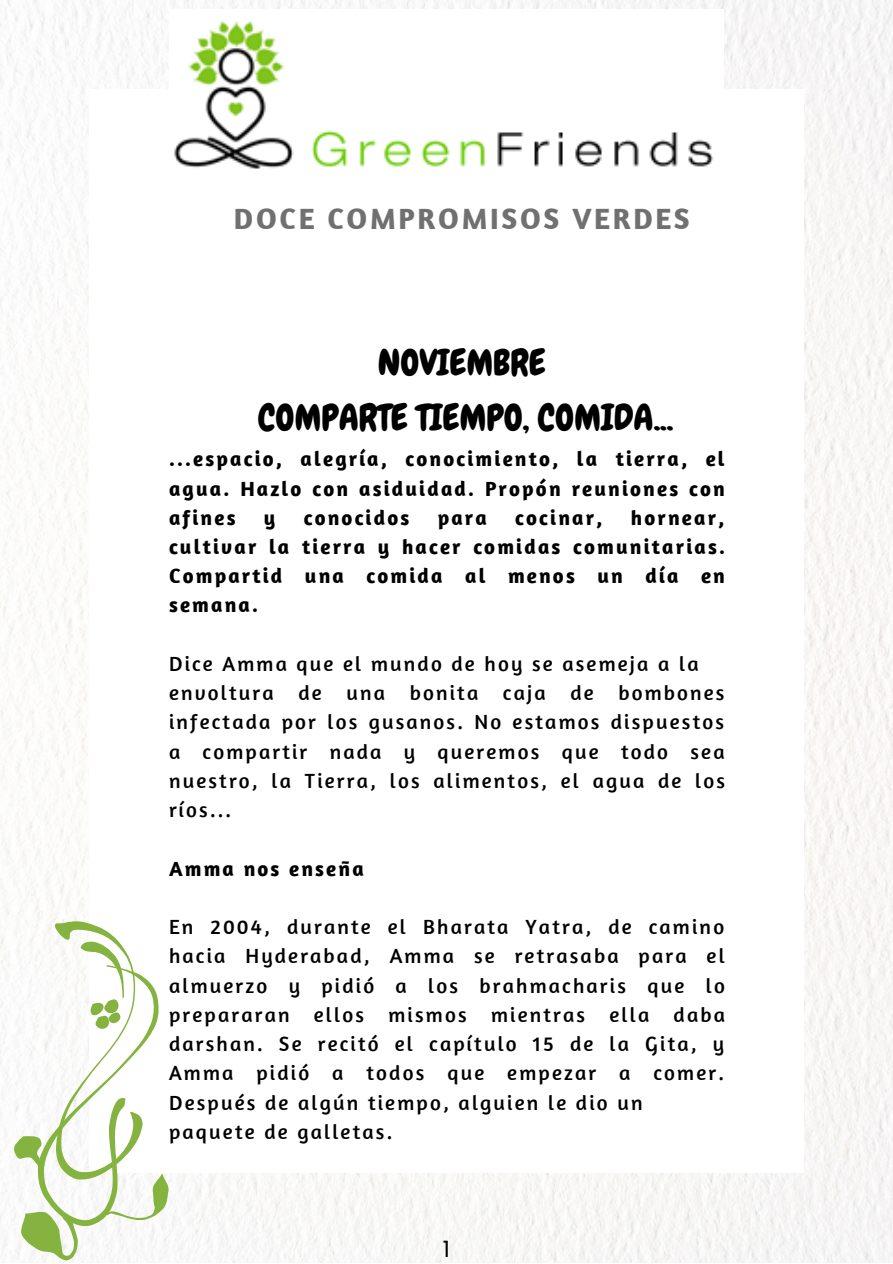
<style>
.page{position:relative;width:893px;height:1264px;background:#fff}
.page>*{position:absolute;margin:0;border:0;box-sizing:border-box;transform-origin:0 0}
.t1{font:36.3px "Chewy";color:#000}
.t2{font:36px "Chewy";color:#000}
.t3{font:700 30px "Amaranth";letter-spacing:.09em;color:#707070}
.t4{font:22.5px "Poppins";color:#000}
.t5{font:21px/29.2px "Amaranth";letter-spacing:.105em;color:#000;text-align:justify}
.t6{font:700 21px/29.2px "Amaranth";letter-spacing:.105em;color:#000;text-align:justify}
</style>
<div class="page">
<img style="left:0;top:0;width:892px;height:1262px">
<div style="left:89px;top:89px;width:714px;height:1083px;background:#fff"></div>
<img style="left:169px;top:10px;width:554px;height:158px">
<svg style="left:0;top:893px;width:108px;height:57px"></svg>
<svg style="left:0;top:950px;width:248px;height:290px"></svg>
<svg style="left:12px;top:1192px;width:79px;height:70px"></svg>
<svg style="left:104px;top:1167px;width:76px;height:73px"></svg>
<svg style="left:8px;top:1128px;width:48px;height:49px"></svg>
<svg style="left:79px;top:932px;width:61px;height:101px"></svg>
<p class="t3" style="left:234px;top:200px;width:457px">DOCE COMPROMISOS VERDES</p>
<p class="t2" style="left:378px;top:339px;width:169px">NOVIEMBRE</p>
<p class="t1" style="left:258px;top:394px;width:416px">COMPARTE TIEMPO, COMIDA...</p>
<p class="t6" style="left:169px;top:444px;width:557px">...espacio, alegría, conocimiento, la tierra, el agua. Hazlo con asiduidad. Propón reuniones con afines</p>
<p class="t6" style="left:264px;top:502px;width:13px">y</p>
<p class="t6" style="left:304px;top:502px;width:107px">conocidos</p>
<p class="t6" style="left:437px;top:502px;width:51px">para</p>
<p class="t6" style="left:515px;top:502px;width:89px">cocinar,</p>
<p class="t6" style="left:169px;top:502px;width:557px;text-indent:462px">hornear, cultivar la tierra y hacer comidas comunitarias.<br>Compartid una comida al menos un día en semana.</p>
<p class="t5" style="left:169px;top:648px;width:531px">Dice Amma que el mundo de hoy se asemeja a la</p>
<p class="t5" style="left:169px;top:677px;width:557px">envoltura de una bonita caja de bombones infectada por los gusanos. No estamos dispuestos a compartir nada y queremos que todo sea nuestro, la Tierra, los alimentos, el agua de los ríos...</p>
<p class="t6" style="left:169px;top:853px;width:196px">Amma nos enseña</p>
<p class="t5" style="left:169px;top:911px;width:557px">En 2004, durante el Bharata Yatra, de camino hacia Hyderabad, Amma se retrasaba para el almuerzo y pidió a los brahmacharis que lo prepararan ellos mismos mientras ella daba darshan. Se recitó el capítulo 15 de la Gita, y Amma pidió a todos que empezar a comer.<br>Después de algún tiempo, alguien le dio un</p>
<p class="t5" style="left:169px;top:1116px;width:225px">paquete de galletas.</p>
<p class="t4" style="left:442px;top:1233px;width:9px">1</p>
</div>
